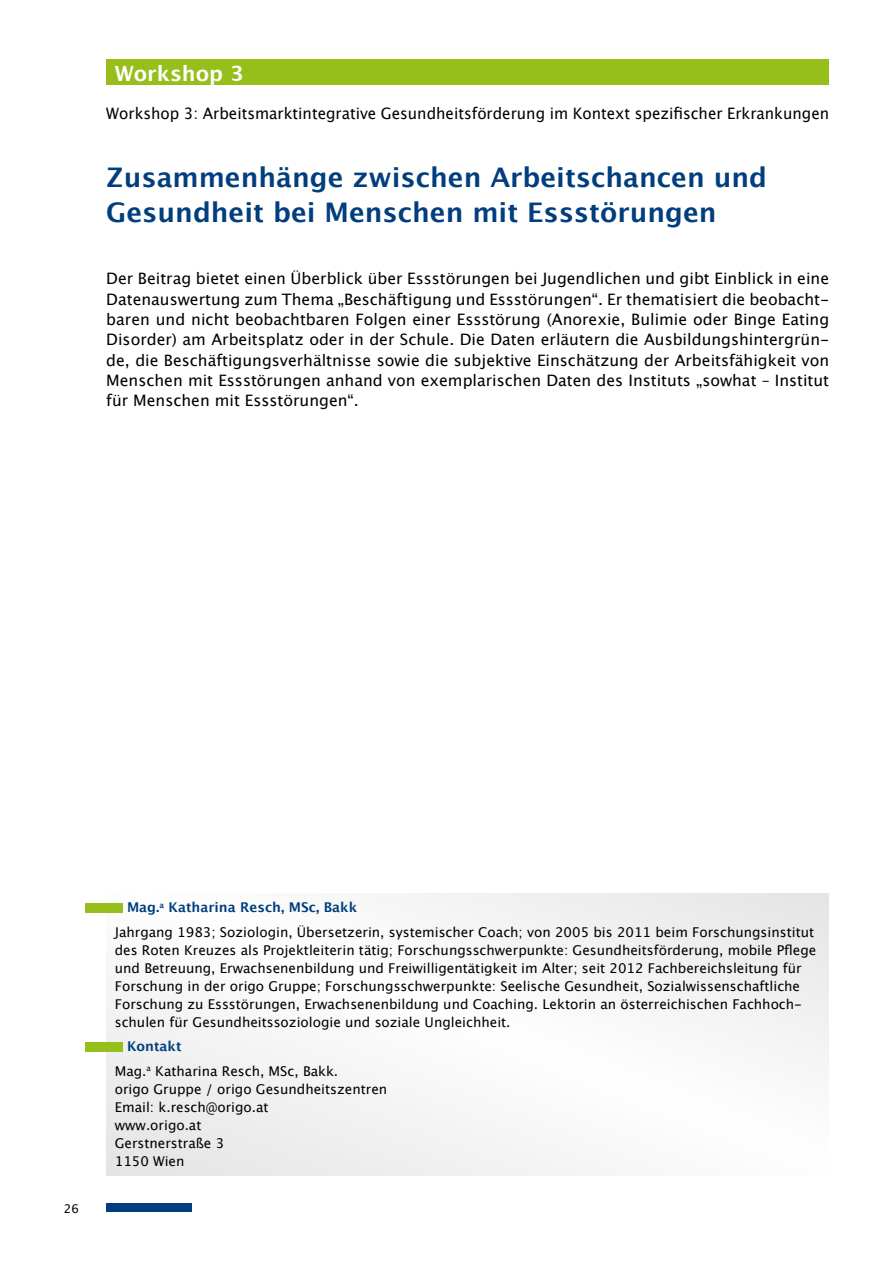
<style>
.page{position:relative;width:893px;height:1263px;background:#fff}
.page>*{position:absolute;margin:0;border:0;box-sizing:border-box;transform-origin:0 0}
.t1{font:700 27px/34.5px "Lucida Grande";color:#003e7e}
.t2{font:700 21px "Lucida Grande";color:#fff}
.t3{font:15.75px/20.2px "Lucida Grande";color:#000;text-align:justify}
.t4{font:15.75px "Lucida Grande";color:#000;scale:.96 1}
.t5{font:13.5px/18px "Lucida Grande";color:#000}
.t6{font:12px "Lucida Grande";color:#000}
.s1{font-weight:700;color:#003e7e}
</style>
<div class="page">
<div style="left:106px;top:1203px;width:85px;height:9px;background:#003e7e"></div>
<div style="left:106px;top:60px;width:723px;height:25px;background:#97bf1b"></div>
<div style="left:106px;top:893px;width:723px;height:283px;background:#f6f6f7"></div>
<div style="left:85px;top:903px;width:38px;height:9px;background:#97bf1b"></div>
<div style="left:85px;top:1042px;width:38px;height:9px;background:#97bf1b"></div>
<h2 class="t2" style="left:115px;top:56px;width:131px">Workshop 3</h2>
<p class="t4" style="left:106px;top:104px;width:754px">Workshop 3: Arbeitsmarktintegrative Gesundheitsförderung im Kontext spezifischer Erkrankungen</p>
<h1 class="t1" style="left:106px;top:160px;width:662px">Zusammenhänge zwischen Arbeitschancen und<br>Gesundheit bei Menschen mit Essstörungen</h1>
<p class="t3" style="left:106px;top:269px;width:724px">Der Beitrag bietet einen Überblick über Essstörungen bei Jugendlichen und gibt Einblick in eine Datenauswertung zum Thema „Beschäftigung und Essstörungen“. Er thematisiert die beobacht&shy;baren und nicht beobachtbaren Folgen einer Essstörung (Anorexie, Bulimie oder Binge Eating Disorder) am Arbeitsplatz oder in der Schule. Die Daten erläutern die Ausbildungshintergrün&shy;de, die Beschäftigungsverhältnisse sowie die subjektive Einschätzung der Arbeitsfähigkeit von Menschen mit Essstörungen anhand von exemplarischen Daten des Instituts „sowhat – Institut für Menschen mit Essstörungen“.</p>
<p class="t6" style="left:64px;top:1202px;width:17px">26</p>
<p class="t5" style="left:115px;top:895px;width:701px;line-height:24.5px;text-indent:12px"><span class="s1">Mag.</span><sup>a</sup> <span class="s1">Katharina Resch, MSc, Bakk<br></span>Jahrgang 1983; Soziologin, Übersetzerin, systemischer Coach; von 2005 bis 2011 beim Forschungsinstitut</p>
<p class="t5" style="left:115px;top:941px;width:703px">des Roten Kreuzes als Projektleiterin tätig; Forschungsschwerpunkte: Gesundheitsförderung, mobile Pflege und Betreuung, Erwachsenenbildung und Freiwilligentätigkeit im Alter; seit 2012 Fachbereichsleitung für Forschung in der origo Gruppe; Forschungsschwerpunkte: Seelische Gesundheit, Sozialwissenschaftliche Forschung zu Essstörungen, Erwachsenenbildung und Coaching. Lektorin an österreichischen Fachhoch&shy;schulen für Gesundheitssoziologie und soziale Ungleichheit.</p>
<p class="t5" style="left:115px;top:1034px;width:222px;line-height:24.5px;text-indent:12px"><span class="s1">Kontakt<br></span>Mag. <sup>a</sup> Katharina Resch, MSc, Bakk.</p>
<p class="t5" style="left:115px;top:1080px;width:274px">origo Gruppe / origo Gesundheitszentren<br>Email: k. resch@origo.at<br>www.origo.at<br>Gerstnerstraße 3<br>1150 Wien</p>
</div>
